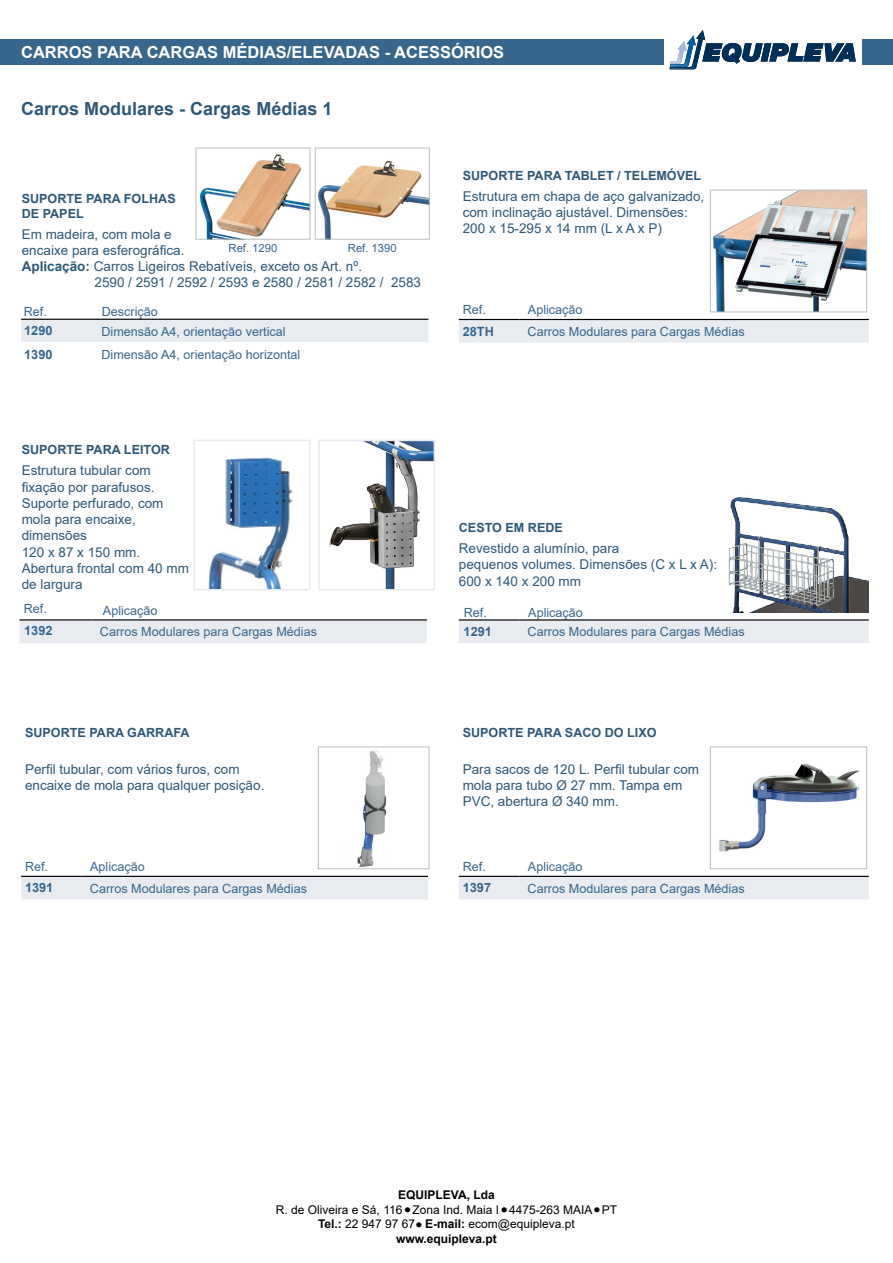
<style>
.page{position:relative;width:893px;height:1263px;background:#fff}
.page>*{position:absolute;margin:0;border:0;box-sizing:border-box;transform-origin:0 0}
.t1{font:700 18px "Arial";color:#2e5978}
.t2{font:700 18px "Arial";color:#000}
.t3{font:700 16.5px "Arial";color:#fff}
.t4{font:13.5px/16.2px "Arial";color:#2e5978}
.t5{font:700 12.75px/24.2px "Arial";color:#37678d}
.t6{font:12.6px/23.4px "Arial";color:#37678d}
.t7{font:700 12.6px/14.4px "Arial";color:#2e5978}
.t8{font:12.6px "Arial";color:#38668f}
.t9{font:12px/14.4px "Arial";color:#000;text-align:center}
.t10{font:700 12px "Arial";color:#000}
.t11{font:11.25px "Arial";color:#38668f}
.s1{font-weight:700}
</style>
<div class="page">
<div style="left:0;top:39px;width:663px;height:26px;background:#37678d"></div>
<div style="left:862px;top:39px;width:31px;height:26px;background:#37678d"></div>
<svg style="left:670px;top:31px;width:186px;height:38px"></svg>
<div style="left:20px;top:620px;width:407px;height:23px;background:#e8ebf0"></div>
<hr style="left:20px;top:619px;width:71px;height:1px;background:#000">
<hr style="left:91px;top:619px;width:336px;height:1px;background:#000">
<img style="left:728px;top:497px;width:140px;height:115px">
<div style="left:459px;top:620px;width:410px;height:23px;background:#e8ebf0"></div>
<hr style="left:459px;top:619px;width:60px;height:1px;background:#000">
<hr style="left:519px;top:619px;width:350px;height:1px;background:#000">
<img style="left:208px;top:457px;width:85px;height:130px">
<div style="left:193px;top:440px;width:117px;height:150px;border:2px solid #e8ebf0"></div>
<img style="left:329px;top:443px;width:103px;height:144px">
<div style="left:318px;top:440px;width:117px;height:150px;border:2px solid #e8ebf0"></div>
<img style="left:713px;top:192px;width:152px;height:118px">
<div style="left:710px;top:190px;width:157px;height:122px;border:1px solid #bdbfbf"></div>
<div style="left:459px;top:320px;width:410px;height:23px;background:#e8ebf0"></div>
<hr style="left:459px;top:319px;width:60px;height:1px;background:#000">
<hr style="left:519px;top:319px;width:350px;height:1px;background:#000">
<img style="left:357px;top:750px;width:30px;height:117px">
<div style="left:318px;top:746px;width:111px;height:123px;border:1px solid #bdbfbf"></div>
<img style="left:719px;top:763px;width:140px;height:89px">
<div style="left:710px;top:746px;width:157px;height:123px;border:1px solid #bdbfbf"></div>
<div style="left:21px;top:877px;width:407px;height:22px;background:#e8ebf0"></div>
<hr style="left:21px;top:876px;width:61px;height:1px;background:#000">
<hr style="left:82px;top:876px;width:346px;height:1px;background:#000">
<div style="left:459px;top:877px;width:410px;height:22px;background:#e8ebf0"></div>
<hr style="left:459px;top:876px;width:60px;height:1px;background:#000">
<hr style="left:519px;top:876px;width:350px;height:1px;background:#000">
<div style="left:21px;top:320px;width:407px;height:22px;background:#e8ebf0"></div>
<hr style="left:21px;top:319px;width:72px;height:1px;background:#000">
<hr style="left:93px;top:319px;width:335px;height:1px;background:#000">
<img style="left:318px;top:160px;width:110px;height:77px">
<div style="left:315px;top:148px;width:115px;height:91px;border:1px solid #bdbfbf"></div>
<img style="left:199px;top:154px;width:109px;height:83px">
<div style="left:196px;top:148px;width:114px;height:91px;border:1px solid #bdbfbf"></div>
<p class="t3" style="left:21px;top:41px;width:485px">CARROS PARA CARGAS MÉDIAS/ELEVADAS - ACESSÓRIOS</p>
<p class="t3" style="left:97px;top:41px;width:153px">DE MÃO - OPÇÕES</p>
<h1 class="t1" style="left:21px;top:96px;width:313px">Carros Modulares - Cargas Médias 1</h1>
<p class="t7" style="left:22px;top:192px;width:156px">SUPORTE PARA FOLHAS<br>DE PAPEL</p>
<p class="t4" style="left:22px;top:226px;width:152px">Em madeira, com mola e</p>
<p class="t4" style="left:22px;top:242px;width:164px">encaixe para esferográfica.</p>
<p class="t4" style="left:22px;top:258px;width:342px"><span class="s1">Aplicação:</span> Carros Ligeiros Rebatíveis, exceto os Art. nº.</p>
<p class="t4" style="left:95px;top:274px;width:328px">2590 / 2591 / 2592 / 2593 e 2580 / 2581 / 2582 / 2583</p>
<p class="t8" style="left:102px;top:303px;width:58px">Descrição</p>
<p class="t11" style="left:229px;top:240px;width:50px">Ref. 1290</p>
<p class="t11" style="left:348px;top:240px;width:50px">Ref. 1390</p>
<p class="t8" style="left:24px;top:303px;width:25px">Ref.</p>
<p class="t5" style="left:24px;top:319px;width:30px">1290<br>1390</p>
<p class="t6" style="left:102px;top:319px;width:200px">Dimensão A4, orientação vertical<br>Dimensão A4, orientação horizontal</p>
<p class="t7" style="left:22px;top:443px;width:150px">SUPORTE PARA LEITOR</p>
<p class="t4" style="left:22px;top:463px;width:169px">Estrutura tubular com fixação por parafusos.<br>Suporte perfurado, com mola para encaixe, dimensões<br>120 x 87 x 150 mm.<br>Abertura frontal com 40 mm de largura</p>
<p class="t5" style="left:24px;top:618px;width:30px">1392</p>
<p class="t8" style="left:24px;top:600px;width:25px">Ref.</p>
<p class="t8" style="left:103px;top:602px;width:56px">Aplicação</p>
<p class="t6" style="left:100px;top:620px;width:219px">Carros Modulares para Cargas Médias</p>
<p class="t7" style="left:463px;top:168px;width:240px">SUPORTE PARA TABLET / TELEMÓVEL</p>
<p class="t4" style="left:463px;top:188px;width:243px">Estrutura em chapa de aço galvanizado, com inclinação ajustável. Dimensões:<br>200 x 15-295 x 14 mm (L x A x P)</p>
<p class="t8" style="left:463px;top:301px;width:25px">Ref.</p>
<p class="t8" style="left:528px;top:301px;width:56px">Aplicação</p>
<p class="t5" style="left:463px;top:319px;width:33px">28TH</p>
<p class="t6" style="left:528px;top:319px;width:219px">Carros Modulares para Cargas Médias</p>
<p class="t7" style="left:459px;top:521px;width:106px">CESTO EM REDE</p>
<p class="t4" style="left:459px;top:540px;width:260px">Revestido a alumínio, para<br>pequenos volumes. Dimensões (C x L x A):<br>600 x 140 x 200 mm</p>
<p class="t8" style="left:464px;top:604px;width:25px">Ref.</p>
<p class="t8" style="left:528px;top:604px;width:56px">Aplicação</p>
<p class="t6" style="left:528px;top:620px;width:219px">Carros Modulares para Cargas Médias</p>
<p class="t5" style="left:464px;top:619px;width:30px">1291</p>
<p class="t7" style="left:25px;top:725px;width:166px">SUPORTE PARA GARRAFA</p>
<p class="t7" style="left:463px;top:725px;width:195px">SUPORTE PARA SACO DO LIXO</p>
<p class="t4" style="left:25px;top:761px;width:241px">Perfil tubular, com vários furos, com encaixe de mola para qualquer posição.</p>
<p class="t4" style="left:463px;top:761px;width:238px">Para sacos de 120 L. Perfil tubular com mola para tubo Ø 27 mm. Tampa em<br>PVC, abertura Ø 340 mm.</p>
<p class="t8" style="left:25px;top:858px;width:25px">Ref.</p>
<p class="t8" style="left:90px;top:858px;width:56px">Aplicação</p>
<p class="t8" style="left:463px;top:858px;width:25px">Ref.</p>
<p class="t8" style="left:528px;top:858px;width:56px">Aplicação</p>
<p class="t5" style="left:25px;top:876px;width:30px">1391</p>
<p class="t6" style="left:90px;top:876px;width:219px">Carros Modulares para Cargas Médias</p>
<p class="t5" style="left:463px;top:876px;width:30px">1397</p>
<p class="t6" style="left:528px;top:876px;width:219px">Carros Modulares para Cargas Médias</p>
<p class="t10" style="left:398px;top:1187px;width:98px">EQUIPLEVA, Lda</p>
<p class="t9" style="left:276px;top:1202px;width:343px">R. de Oliveira e Sá, 116 Zona Ind. Maia I 4475-263 MAIA PT<br><span class="s1">Tel.:</span> 22 947 97 67 <span class="s1">E-mail:</span> ecom@equipleva.pt <span class="s1">www.equipleva.pt</span></p>
<h1 class="t2" style="left:404px;top:1197px;width:8px">•</h1>
<h1 class="t2" style="left:501px;top:1197px;width:8px">•</h1>
<h1 class="t2" style="left:594px;top:1197px;width:8px">•</h1>
<h1 class="t2" style="left:416px;top:1211px;width:8px">•</h1>
</div>
